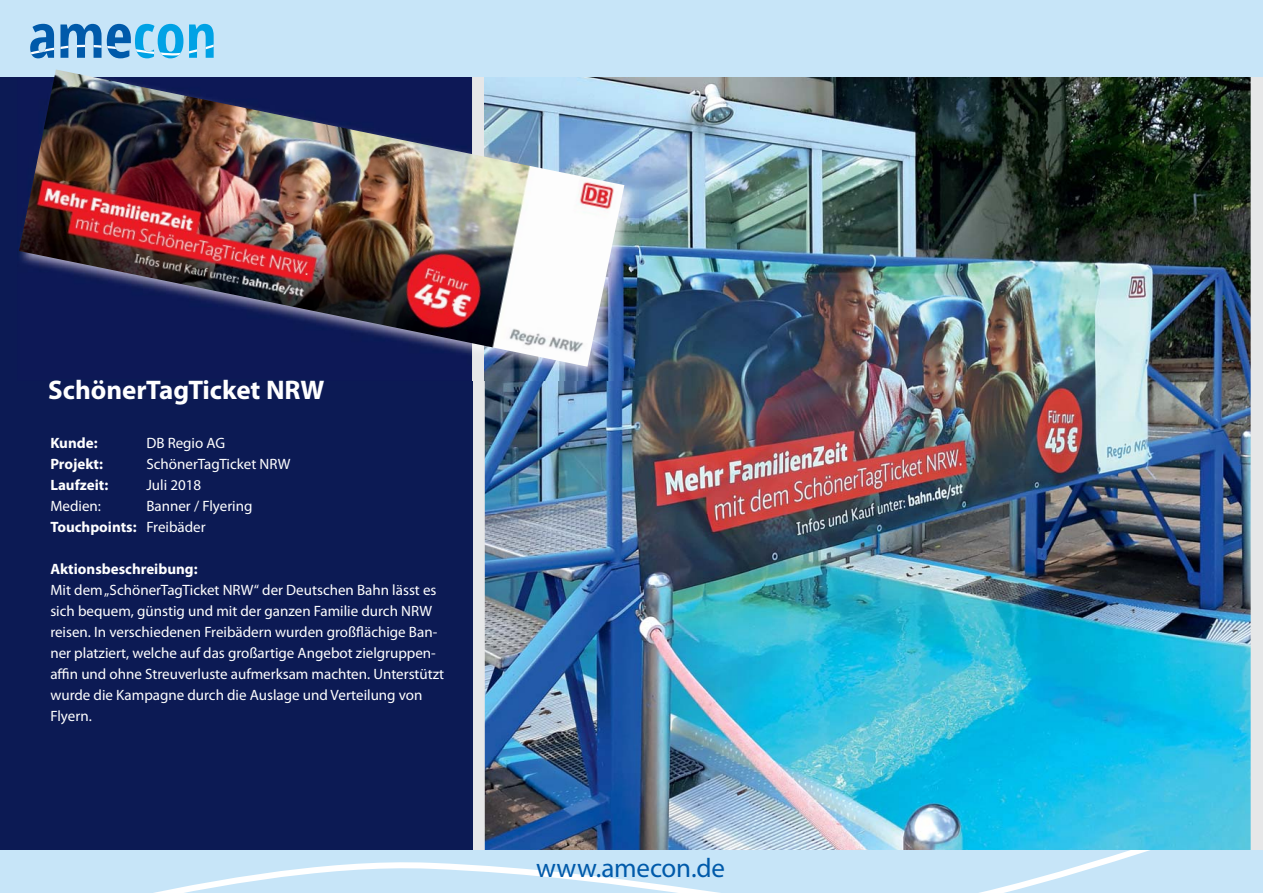
<style>
.page{position:relative;width:1263px;height:893px;background:#fff}
.page>*{position:absolute;margin:0;border:0;box-sizing:border-box;transform-origin:0 0}
.t1{font:700 27px "Myriad Pro";color:#fff}
.t2{font:27px "Myriad Pro";letter-spacing:-.005em;color:#005aaa}
.t3{font:15px/21px "Myriad Pro";color:#fff}
.t4{font:700 15px "Myriad Pro";color:#fff}
.s1{font-weight:700}
</style>
<div class="page">
<div style="left:438px;top:66px;width:825px;height:806px;background:#e6e7e8"></div>
<img style="left:485px;top:77px;width:766px;height:773px">
<div style="left:0;top:66px;width:472px;height:806px;background:#0c1a54"></div>
<div style="left:0;top:0;width:1263px;height:77px;background:#c7e5f8"></div>
<svg style="left:30px;top:24px;width:184px;height:34px"></svg>
<div style="left:0;top:850px;width:1263px;height:43px;background:#c7e5f8"></div>
<svg style="left:154px;top:850px;width:996px;height:43px"></svg>
<img style="left:484px;top:77px;width:154px;height:304px">
<img style="left:19px;top:69px;width:605px;height:298px">
<h1 class="t1" style="left:48px;top:379px;width:60px">S hö</h1>
<h1 class="t1" style="left:146px;top:379px;width:180px">T Ti k NRW</h1>
<h1 class="t1" style="left:63px;top:379px;width:199px">c ner ag c et</h1>
<p class="t4" style="left:50px;top:437px;width:49px">Kunde:</p>
<p class="t3" style="left:146px;top:434px;width:80px">DB Regio AG</p>
<p class="t4" style="left:50px;top:458px;width:54px">Projekt:</p>
<p class="t3" style="left:146px;top:455px;width:145px">SchönerTagTicket NRW</p>
<p class="t4" style="left:50px;top:479px;width:59px">Laufzeit:</p>
<p class="t3" style="left:146px;top:476px;width:56px">Juli 2018</p>
<p class="t3" style="left:50px;top:497px;width:52px">Medien:</p>
<p class="t3" style="left:50px;top:497px;width:204px;text-indent:96px">Banner / Flyering<br><span class="s1">Touchpoints:</span> Freibäder</p>
<p class="t4" style="left:50px;top:563px;width:149px">Aktionsbeschreibung:</p>
<p class="t3" style="left:50px;top:581px;width:395px">Mit dem „SchönerTagTicket NRW“ der Deutschen Bahn lässt es sich bequem, günstig und mit der ganzen Familie durch NRW reisen. In verschiedenen Freibädern wurden großflächige Ban&shy;ner platziert, welche auf das großartige Angebot zielgruppen&shy;affin und ohne Streuverluste aufmerksam machten. Unterstützt wurde die Kampagne durch die Auslage und Verteilung von Flyern.</p>
<h1 class="t2" style="left:536px;top:858px;width:190px">www.amecon.de</h1>
</div>
